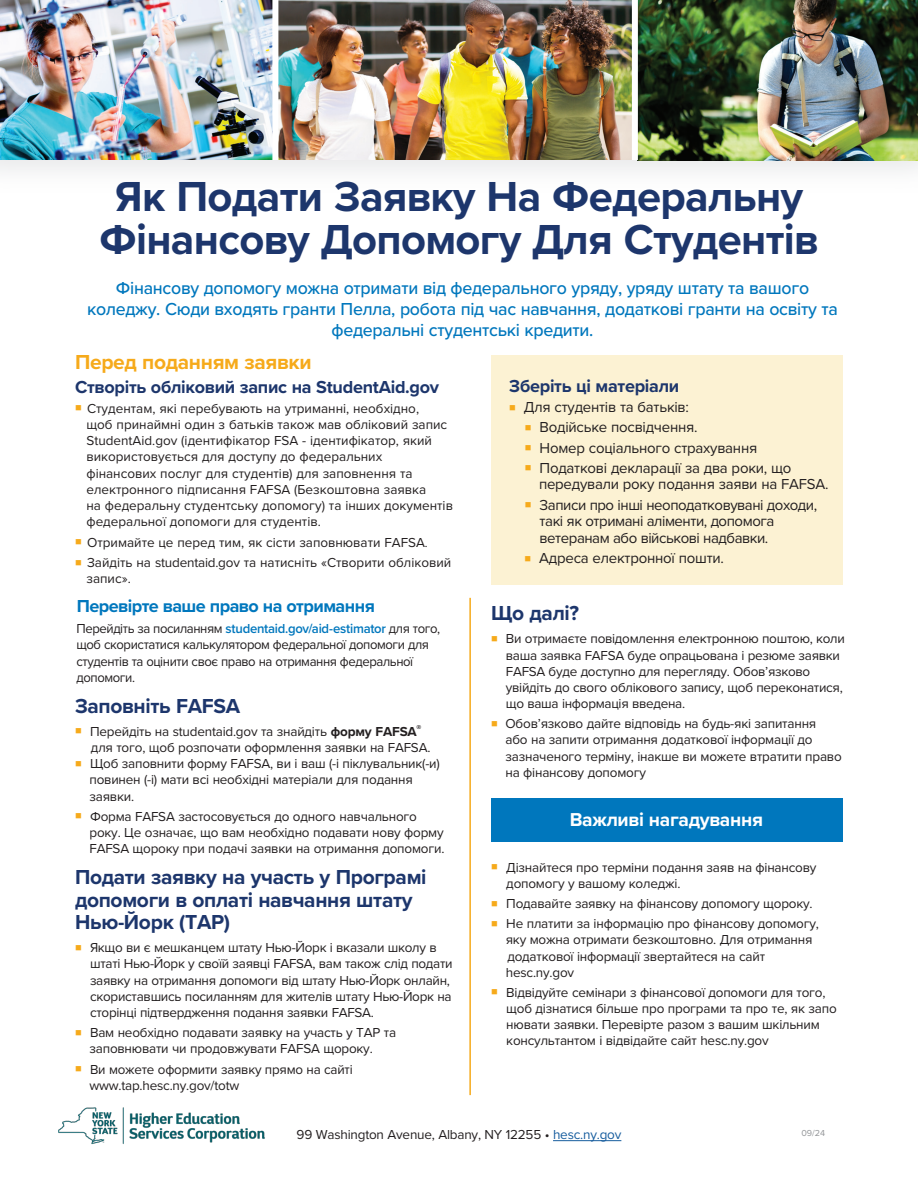
<style>
.page{position:relative;width:918px;height:1188px;background:#fff}
.page>*{position:absolute;margin:0;border:0;box-sizing:border-box;transform-origin:0 0}
.t1{font:700 43.5px/43.5px "Proxima Nova";letter-spacing:-.015em;color:#1d366c;text-align:center}
.t2{font:700 21px/22.5px "Proxima Nova";letter-spacing:-.015em;color:#1d366c}
.t3{font:700 21px "Proxima Nova";letter-spacing:-.015em;color:#f6aa1b}
.t4{font:700 19.35px "Proxima Nova";letter-spacing:-.015em;color:#fff}
.t5{font:500 18px/21px "Proxima Nova";letter-spacing:-.015em;color:#0077bd;text-align:center}
.t6{font:700 18px "Proxima Nova";letter-spacing:-.015em;color:#1d366c}
.t7{font:700 18px "Proxima Nova";letter-spacing:-.03em;color:#0077bd}
.t8{font:15px/16.5px "Proxima Nova";letter-spacing:-.015em;color:#231f20}
.t9{font:13.5px/16.2px "Proxima Nova";letter-spacing:-.015em;color:#231f20}
.t10{font:9px "Proxima Nova";color:#939598}
.t11{font:100 6px "Mae Variable";color:#231f20}
.s1{color:#f6aa1b}
.s2{font-size:12px}
.s3{font-weight:600;color:#0077bd}
.s4{font-weight:700}
.s5{color:#175d9e}
</style>
<div class="page">
<div style="left:491px;top:798px;width:352px;height:44px;background:#0077bd"></div>
<hr style="left:469px;top:598px;width:2px;height:497px;background:#f6aa1b">
<div style="left:0;top:160px;width:918px;height:11px;background:#f0f1f1"></div>
<img style="left:278px;top:0;width:354px;height:160px">
<img style="left:0;top:0;width:272px;height:160px">
<img style="left:638px;top:0;width:280px;height:160px">
<div style="left:491px;top:356px;width:352px;height:229px;background:#fcf2d3"></div>
<img style="left:58px;top:1107px;width:207px;height:37px">
<hr style="left:553px;top:1140px;width:68px;height:1px;background:#175d9e">
<p class="t1" style="left:100px;top:173px;width:721px">Як Подати Заявку На Федеральну<br>Фінансову Допомогу Для Студентів</p>
<p class="t5" style="left:87px;top:277px;width:752px">Фінансову допомогу можна отримати від федерального уряду, уряду штату та вашого коледжу. Сюди входять гранти Пелла, робота під час навчання, додаткові гранти на освіту та федеральні студентські кредити.</p>
<p class="t3" style="left:75px;top:347px;width:238px">Перед поданням заявки</p>
<p class="t6" style="left:75px;top:373px;width:366px">Створіть обліковий запис на StudentAid.gov</p>
<p class="t9" style="left:87px;top:400px;width:368px;text-indent:-12px"><span class="s1">■</span> Студентам, які перебувають на утриманні, необхідно,<br>щоб принаймні один з батьків також мав обліковий запис StudentAid.gov (ідентифікатор FSA - ідентифікатор, який використовується для доступу до федеральних фінансових послуг для студентів) для заповнення та електронного підписання FAFSA (Безкоштовна заявка<br>на федеральну студентську допомогу) та інших документів федеральної допомоги для студентів.</p>
<p class="t9" style="left:75px;top:534px;width:354px"><span class="s1">■</span> Отримайте це перед тим, як сісти заповнювати FAFSA<span class="s2">.</span></p>
<p class="t9" style="left:86px;top:554px;width:366px;text-indent:-11px"><span class="s1">■</span> Зайдіть на studentaid.gov та натисніть «Створити обліковий запис».</p>
<p class="t6" style="left:509px;top:372px;width:172px">Зберіть ці матеріали</p>
<p class="t8" style="left:509px;top:398px;width:181px"><span class="s1">■</span> Для студентів та батьків:</p>
<p class="t8" style="left:525px;top:418px;width:174px"><span class="s1">■</span> Водійське посвідчення.</p>
<p class="t8" style="left:525px;top:439px;width:234px"><span class="s1">■</span> Номер соціального страхування</p>
<p class="t8" style="left:539px;top:459px;width:291px;text-indent:-14px"><span class="s1">■</span> Податкові декларації за два роки, що передували року подання заяви на FAFSA.</p>
<p class="t8" style="left:540px;top:496px;width:279px;text-indent:-15px"><span class="s1">■</span> Записи про інші неоподатковувані доходи, такі як отримані аліменти, допомога ветеранам або військові надбавки.</p>
<p class="t8" style="left:525px;top:549px;width:201px"><span class="s1">■</span> Адреса електронної пошти.</p>
<p class="t2" style="left:491px;top:602px;width:89px">Що далі?</p>
<p class="t9" style="left:506px;top:630px;width:340px;text-indent:-15px"><span class="s1">■</span> Ви отримаєте повідомлення електронною поштою, коли ваша заявка FAFSA буде опрацьована і резюме заявки FAFSA буде доступно для перегляду. Обов’язково увійдіть до свого облікового запису, щоб переконатися, що ваша інформація введена.</p>
<p class="t9" style="left:506px;top:715px;width:338px;text-indent:-14px"><span class="s1">■</span> Обов’язково дайте відповідь на будь-які запитання або на запити отримання додаткової інформації до зазначеного терміну, інакше ви можете втратити право на фінансову допомогу</p>
<p class="t7" style="left:77px;top:593px;width:300px">Перевірте ваше право на отримання</p>
<p class="t9" style="left:76px;top:620px;width:365px">Перейдіть за посиланням <span class="s3">studentaid.gov/aid-estimator</span> для того, щоб скористатися калькулятором федеральної допомоги для студентів та оцінити своє право на отримання федеральної допомоги.</p>
<p class="t2" style="left:75px;top:694px;width:167px">Заповніть FAFSA</p>
<p class="t9" style="left:75px;top:723px;width:343px"><span class="s1">■</span> Перейдіть на studentaid.gov та знайдіть <span class="s4">форму FAFSA</span></p>
<p class="t11" style="left:417px;top:723px;width:6px">®</p>
<p class="t9" style="left:91px;top:739px;width:341px">для того, щоб розпочати оформлення заявки на FAFSA.</p>
<p class="t9" style="left:90px;top:755px;width:352px;text-indent:-15px"><span class="s1">■</span> Щоб заповнити форму FAFSA, ви і ваш (-і піклувальник(-и) повинен (-і) мати всі необхідні матеріали для подання заявки.</p>
<p class="t9" style="left:90px;top:807px;width:356px;text-indent:-15px"><span class="s1">■</span> Форма FAFSA застосовується до одного навчального року. Це означає, що вам необхідно подавати нову форму<br>FAFSA щороку при подачі заявки на отримання допомоги.</p>
<p class="t4" style="left:570px;top:806px;width:195px">Важливі нагадування</p>
<p class="t2" style="left:75px;top:866px;width:353px">Подати заявку на участь у Програмі допомоги в оплаті навчання штату<br>Нью-Йорк (TAP)</p>
<p class="t9" style="left:90px;top:939px;width:364px;text-indent:-15px"><span class="s1">■</span> Якщо ви є мешканцем штату Нью-Йорк і вказали школу в штаті Нью-Йорк у своїй заявці FAFSA, вам також слід подати заявку на отримання допомоги від штату Нью-Йорк онлайн, скориставшись посиланням для жителів штату Нью-Йорк на сторінці підтвердження подання заявки FAFSA.</p>
<p class="t9" style="left:90px;top:1024px;width:308px;text-indent:-15px"><span class="s1">■</span> Вам необхідно подавати заявку на участь у TAP та заповнювати чи продовжувати FAFSA щороку.</p>
<p class="t9" style="left:89px;top:1060px;width:265px;text-indent:-14px"><span class="s1">■</span> Ви можете оформити заявку прямо на сайті www.tap.hesc.ny.gov/totw</p>
<p class="t9" style="left:506px;top:859px;width:312px;text-indent:-15px"><span class="s1">■</span> Дізнайтеся про терміни подання заяв на фінансову допомогу у вашому коледжі.</p>
<p class="t9" style="left:491px;top:895px;width:323px"><span class="s1">■</span> Подавайте заявку на фінансову допомогу щороку.</p>
<p class="t9" style="left:506px;top:915px;width:315px;text-indent:-15px"><span class="s1">■</span> Не платити за інформацію про фінансову допомогу, яку можна отримати безкоштовно. Для отримання додаткової інформації звертайтеся на сайт hesc.ny.gov</p>
<p class="t9" style="left:506px;top:984px;width:332px;text-indent:-15px"><span class="s1">■</span> Відвідуйте семінари з фінансової допомоги для того, щоб дізнатися більше про програми та про те, як запо нювати заявки. Перевірте разом з вашим шкільним консультантом і відвідайте сайт hesc.ny.gov</p>
<p class="t9" style="left:297px;top:1125px;width:326px">99 Washington Avenue, Albany, NY 12255 • <span class="s5">hesc.ny.gov</span></p>
<p class="t10" style="left:801px;top:1127px;width:25px">09/24</p>
</div>
